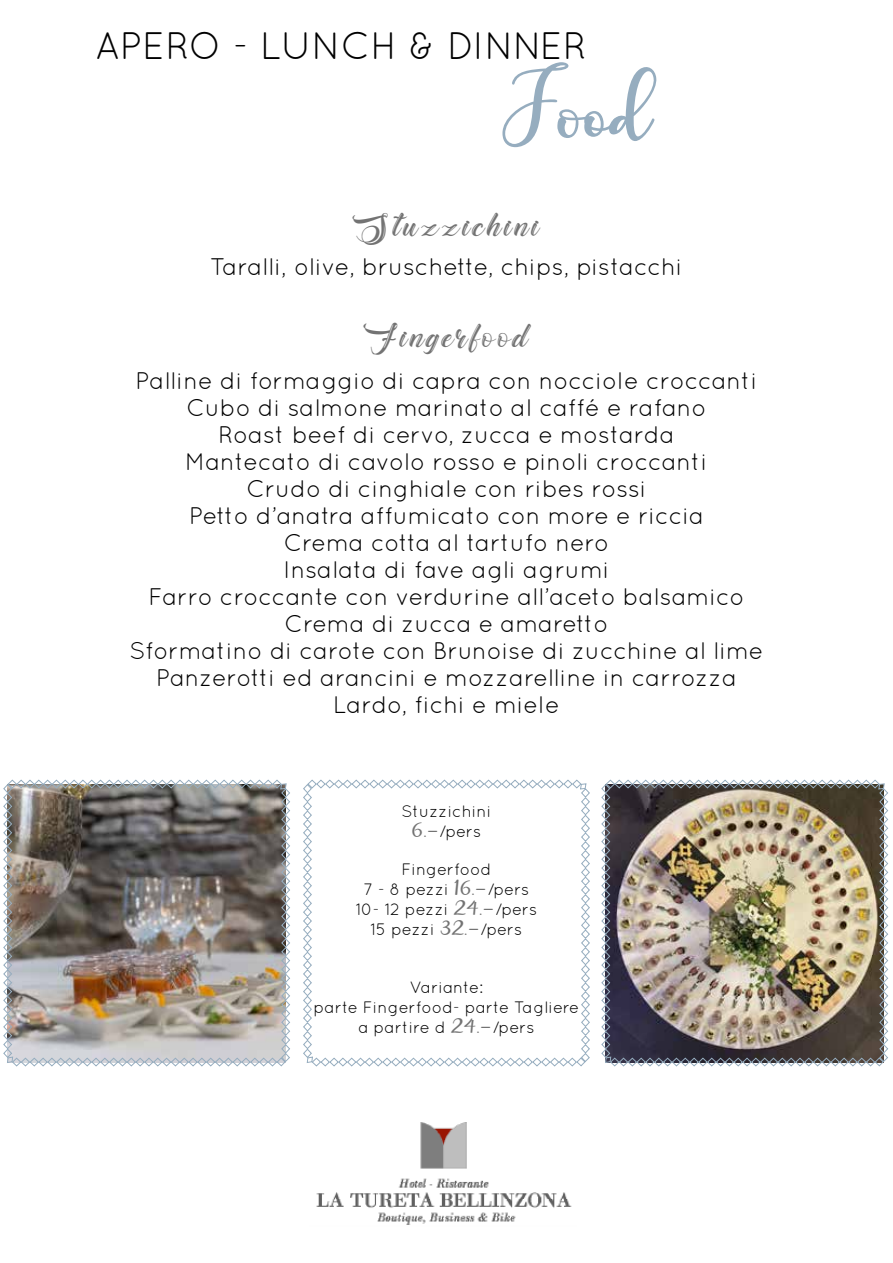
<style>
.page{position:relative;width:893px;height:1263px;background:#fff}
.page>*{position:absolute;margin:0;border:0;box-sizing:border-box;transform-origin:0 0}
.t1{font:59.85px "charlotte";color:#96adbf}
.t2{font:38.25px "Quicksand";color:#000}
.t3{font:36px "Bughartta";letter-spacing:.075em;color:#737373}
.t4{font:24px/27px "Quicksand";color:#000;text-align:center}
.t5{font:16.5px/19.8px "Quicksand";color:#000;text-align:center}
.s1{font-family:"charlotte";color:#737373}
</style>
<div class="page">
<svg style="left:303px;top:779px;width:287px;height:288px"></svg>
<img style="left:3px;top:779px;width:287px;height:288px">
<img style="left:316px;top:1123px;width:256px;height:102px">
<img style="left:601px;top:779px;width:288px;height:288px">
<h2 class="t2" style="left:95px;top:23px;width:494px">APERO - LUNCH &amp; DINNER</h2>
<h1 class="t1" style="left:505px;top:81px;width:149px">Food</h1>
<h3 class="t3" style="left:353px;top:209px;width:188px">Stuzzichini</h3>
<p class="t4" style="left:210px;top:253px;width:474px">Taralli, olive, bruschette, chips, pistacchi</p>
<h3 class="t3" style="left:364px;top:320px;width:167px">Fingerfood</h3>
<p class="t4" style="left:129px;top:367px;width:636px">Palline di formaggio di capra con nocciole croccanti Cubo di salmone marinato al caffé e rafano<br>Roast beef di cervo, zucca e mostarda<br>Mantecato di cavolo rosso e pinoli croccanti<br>Crudo di cinghiale con ribes rossi<br>Petto d’anatra affumicato con more e riccia<br>Crema cotta al tartufo nero<br>Insalata di fave agli agrumi<br>Farro croccante con verdurine all’aceto balsamico Crema di zucca e amaretto<br>Sformatino di carote con Brunoise di zucchine al lime Panzerotti ed arancini e mozzarelline in carrozza Lardo, fichi e miele</p>
<p class="t5" style="left:402px;top:801px;width:91px">Stuzzichini<br><span class="s1">6.-</span>/pers</p>
<p class="t5" style="left:356px;top:860px;width:183px">Fingerfood<br>7 - 8 pezzi <span class="s1">16.-</span>/pers<br>10- 12 pezzi <span class="s1">24.-</span>/pers<br>15 pezzi <span class="s1">32.-</span>/pers</p>
<p class="t5" style="left:314px;top:978px;width:267px">Variante:<br>parte Fingerfood- parte Tagliere a partire d <span class="s1">24.-</span>/pers</p>
</div>
